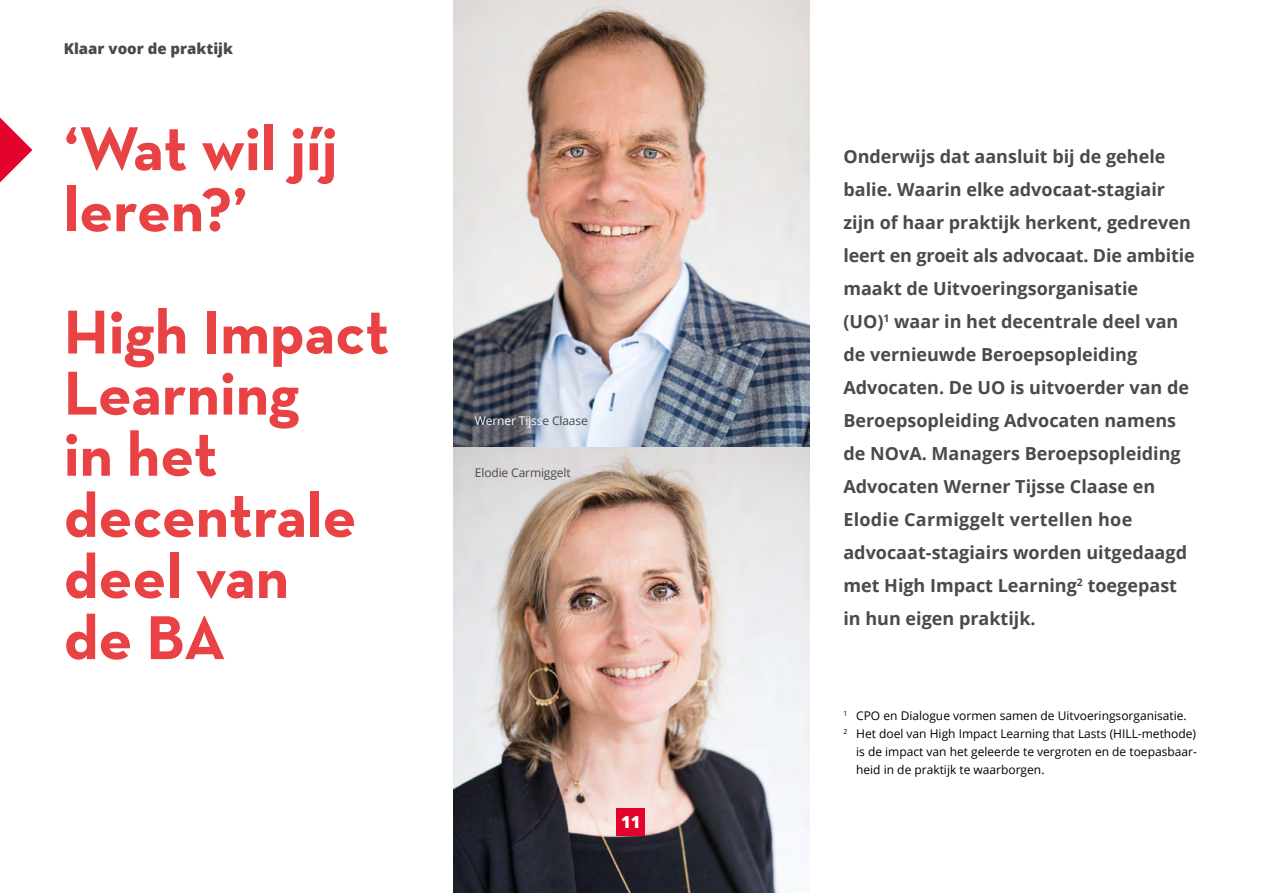
<style>
.page{position:relative;width:1263px;height:893px;background:#fff}
.page>*{position:absolute;margin:0;border:0;box-sizing:border-box;transform-origin:0 0}
._03a_NOvA-Hoofdkop{font:700 63px/61.1px "Neutra Text";color:#e84244}
._05_NOvA-Intro_Pos{font:700 18px/33px "Open Sans";color:#4a4a49}
.t1{font:800 16.5px "Open Sans";color:#fff}
._06_NOvA-Tussenkop{font:800 15px "Open Sans";color:#4a4a49}
._04_NOvA-Platte_teks{font:12px/18px "Open Sans";color:#000;text-align:justify}
._04_NOvA-Platte_teks-2{font:12px "Open Sans";letter-spacing:-.01em;color:#fff}
._04_NOvA-Platte_teks-3{font:12px "Open Sans";letter-spacing:-.01em;color:#4a4a49}
.s1{color:#4a4a49}
</style>
<div class="page">
<img style="left:454px;top:0;width:355px;height:893px">
<svg style="left:0;top:118px;width:32px;height:64px"></svg>
<div style="left:616px;top:808px;width:29px;height:27px;background:#e4032c"></div>
<p class="_06_NOvA-Tussenkop" style="left:64px;top:37px;width:171px">Klaar voor de praktijk</p>
<p class="_03a_NOvA-Hoofdkop" style="left:64px;top:117px;width:275px">‘Wat wil jíj leren?’</p>
<p class="_03a_NOvA-Hoofdkop" style="left:64px;top:300px;width:327px">High Impact<br>Learning<br>in het decentrale deel van<br>de BA</p>
<p class="_04_NOvA-Platte_teks-2" style="left:475px;top:413px;width:114px">Werner Tijss<span class="s1">e Claase</span></p>
<p class="_04_NOvA-Platte_teks-3" style="left:475px;top:464px;width:97px">Elodie Carmiggelt</p>
<p class="t1" style="left:621px;top:809px;width:21px">11</p>
<p class="_05_NOvA-Intro_Pos" style="left:843px;top:139px;width:353px">Onderwijs dat aansluit bij de gehele balie. Waarin elke advocaat-stagiair zijn of haar praktijk herkent, gedreven leert en groeit als advocaat. Die ambitie maakt de Uitvoeringsorganisatie<br>(UO)<sup>1</sup> waar in het decentrale deel van de vernieuwde Beroepsopleiding Advocaten. De UO is uitvoerder van de Beroepsopleiding Advocaten namens de NOvA. Managers Beroepsopleiding Advocaten Werner Tijsse Claase en Elodie Carmiggelt vertellen hoe advocaat-stagiairs worden uitgedaagd met High Impact Learning<sup>2</sup> toegepast in hun eigen praktijk.</p>
<p class="_04_NOvA-Platte_teks" style="left:843px;top:706px;width:345px"><sup>1</sup> CPO en Dialogue vormen samen de Uitvoeringsorganisatie.</p>
<p class="_04_NOvA-Platte_teks" style="left:856px;top:724px;width:342px;text-indent:-13px"><sup>2</sup> Het doel van High Impact Learning that Lasts (HILL-methode) is de impact van het geleerde te vergroten en de toepasbaar&shy;heid in de praktijk te waarborgen.</p>
</div>
